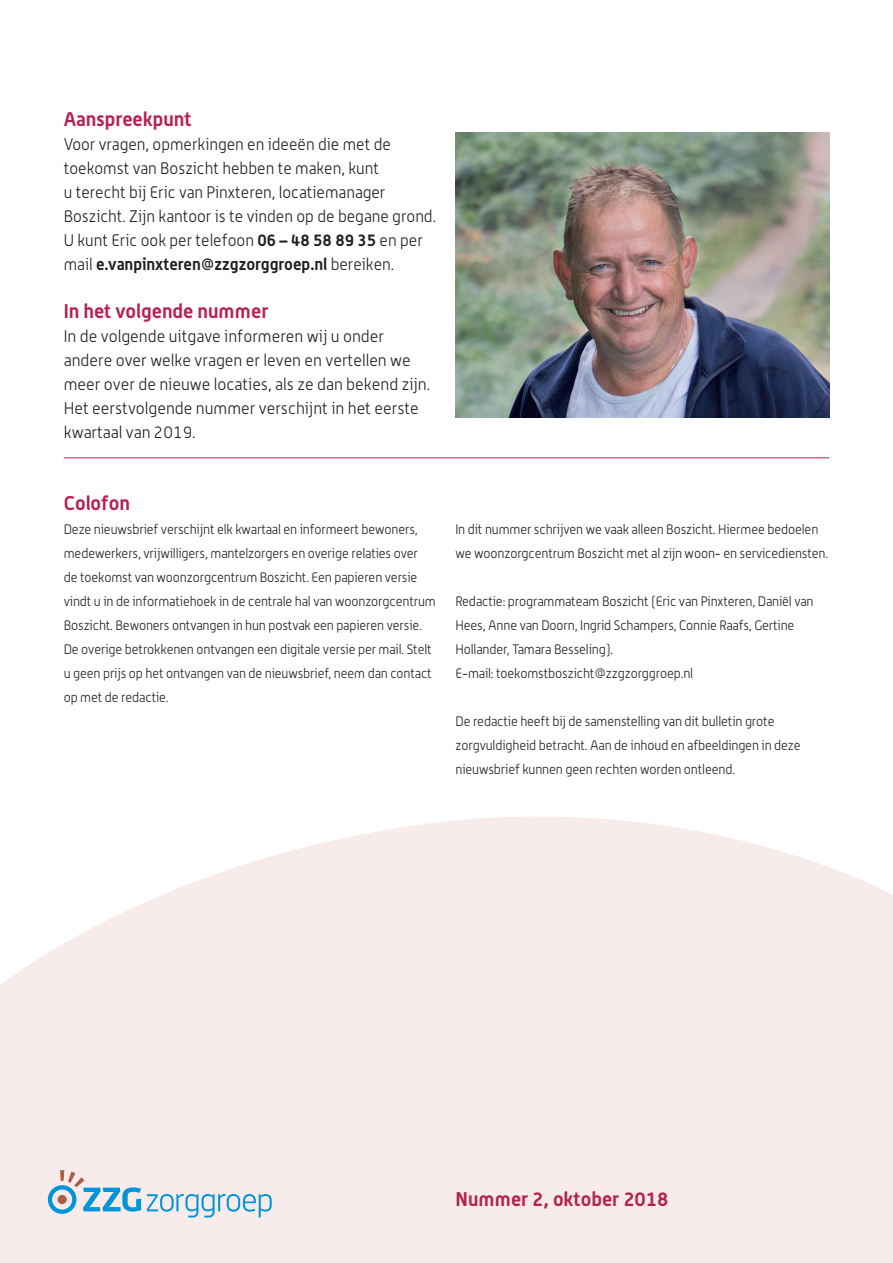
<style>
.page{position:relative;width:893px;height:1263px;background:#fff}
.page>*{position:absolute;margin:0;border:0;box-sizing:border-box;transform-origin:0 0}
.t1{font:700 19.5px "Alwyn";color:#b62150}
.t2{font:300 16.5px/24px "Alwyn";color:#231f20}
.t3{font:300 13.5px/24px "Alwyn";letter-spacing:-.01em;color:#231f20}
.s1{font-weight:700}
</style>
<div class="page">
<svg style="left:0;top:816px;width:893px;height:447px;background:#f7edec"></svg>
<img style="left:455px;top:133px;width:374px;height:285px">
<svg style="left:147px;top:1194px;width:125px;height:23px;background:#b3d4e5"></svg>
<svg style="left:48px;top:1170px;width:93px;height:44px;background:#b3cede"></svg>
<hr style="left:64px;top:457px;width:765px;height:1px;background:#b62150">
<h1 class="t1" style="left:64px;top:107px;width:129px">Aanspreekpunt</h1>
<p class="t2" style="left:64px;top:132px;width:374px">Voor vragen, opmerkingen en ideeën die met de toekomst van Boszicht hebben te maken, kunt<br>u terecht bij Eric van Pinxteren, locatiemanager Boszicht. Zijn kantoor is te vinden op de begane grond.<br>U kunt Eric ook per telefoon <span class="s1">06 – 48 58 89 35</span> en per mail <span class="s1">e.vanpinxteren@zzgzorggroep.nl</span> bereiken.</p>
<h1 class="t1" style="left:64px;top:299px;width:206px">In het volgende nummer</h1>
<p class="t2" style="left:64px;top:324px;width:368px">In de volgende uitgave informeren wij u onder andere over welke vragen er leven en vertellen we meer over de nieuwe locaties, als ze dan bekend zijn.<br>Het eerstvolgende nummer verschijnt in het eerste kwartaal van 2019.</p>
<h1 class="t1" style="left:64px;top:491px;width:68px">Colofon</h1>
<p class="t3" style="left:64px;top:517px;width:374px">Deze nieuwsbrief verschijnt elk kwartaal en informeert bewoners, medewerkers, vrijwilligers, mantelzorgers en overige relaties over<br>de toekomst van woonzorgcentrum Boszicht. Een papieren versie vindt u in de informatiehoek in de centrale hal van woonzorgcentrum Boszicht. Bewoners ontvangen in hun postvak een papieren versie.<br>De overige betrokkenen ontvangen een digitale versie per mail. Stelt u geen prijs op het ontvangen van de nieuwsbrief, neem dan contact op met de redactie.</p>
<p class="t3" style="left:455px;top:517px;width:374px">In dit nummer schrijven we vaak alleen Boszicht. Hiermee bedoelen we woonzorgcentrum Boszicht met al zijn woon- en servicediensten.</p>
<p class="t3" style="left:455px;top:589px;width:360px">Redactie: programmateam Boszicht (Eric van Pinxteren, Daniël van Hees, Anne van Doorn, Ingrid Schampers, Connie Raafs, Gertine Hollander, Tamara Besseling).<br>E-mail: toekomstboszicht@zzgzorggroep.nl</p>
<p class="t3" style="left:455px;top:709px;width:347px">De redactie heeft bij de samenstelling van dit bulletin grote zorgvuldigheid betracht. Aan de inhoud en afbeeldingen in deze nieuwsbrief kunnen geen rechten worden ontleend.</p>
<h1 class="t1" style="left:455px;top:1187px;width:215px">Nummer 2, oktober 2018</h1>
</div>
